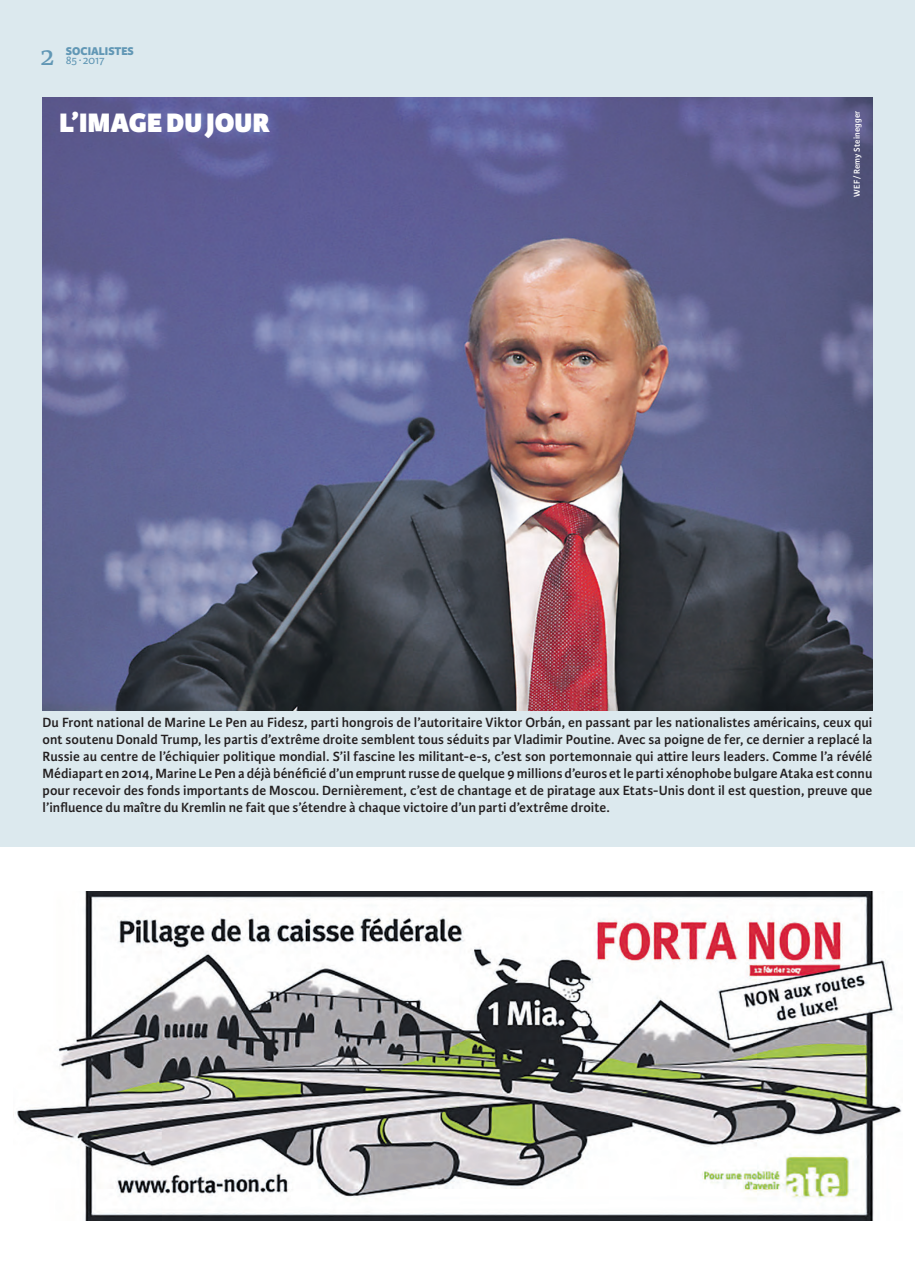
<style>
.page{position:relative;width:915px;height:1263px;background:#fff}
.page>*{position:absolute;margin:0;border:0;box-sizing:border-box;transform-origin:0 0}
.t1{font:800 28.5px "Karmina Sans";letter-spacing:.005em;color:#fff}
.t2{font:28.5px "Karmina";color:#6197b5}
.t3{font:600 14.25px/17px "Karmina Sans";letter-spacing:.005em;color:#231f20;text-align:justify}
.t4{font:800 12px "Karmina Sans";color:#6197b5}
.t5{font:12px "Karmina Sans";letter-spacing:-.025em;color:#6197b5}
.t6{font:600 9px "Karmina Sans";letter-spacing:.02em;color:#fff}
</style>
<div class="page">
<div style="left:0;top:0;width:914px;height:846px;background:#dce9ee"></div>
<img style="left:43px;top:98px;width:829px;height:612px">
<img style="left:17px;top:892px;width:884px;height:328px">
<h1 class="t2" style="left:40px;top:39px;width:16px">2</h1>
<p class="t4" style="left:66px;top:44px;width:69px">SOCIALISTES</p>
<p class="t5" style="left:66px;top:54px;width:40px">85 ∙ 2017</p>
<h1 class="t1" style="left:60px;top:106px;width:212px">L’IMAGE DU JOUR</h1>
<p class="t6" style="left:851px;top:196px;width:87px;rotate:-90deg">WEF/Remy Steinegger</p>
<p class="t3" style="left:43px;top:714px;width:831px">Du Front national de Marine Le Pen au Fidesz, parti hongrois de l’autoritaire Viktor Orbán, en passant par les nationalistes américains, ceux qui ont soutenu Donald Trump, les partis d’extrême droite semblent tous séduits par Vladimir Poutine. Avec sa poigne de fer, ce dernier a replacé la Russie au centre de l’échiquier politique mondial. S’il fascine les militant-e-s, c’est son portemonnaie qui attire leurs leaders. Comme l’a révélé Médiapart en 2014, Marine Le Pen a déjà bénéficié d’un emprunt russe de quelque 9 millions d’euros et le parti xénophobe bulgare Ataka est connu pour recevoir des fonds importants de Moscou. Dernièrement, c’est de chantage et de piratage aux Etats-Unis dont il est question, preuve que l’influence du maître du Kremlin ne fait que s’étendre à chaque victoire d’un parti d’extrême droite.</p>
</div>
